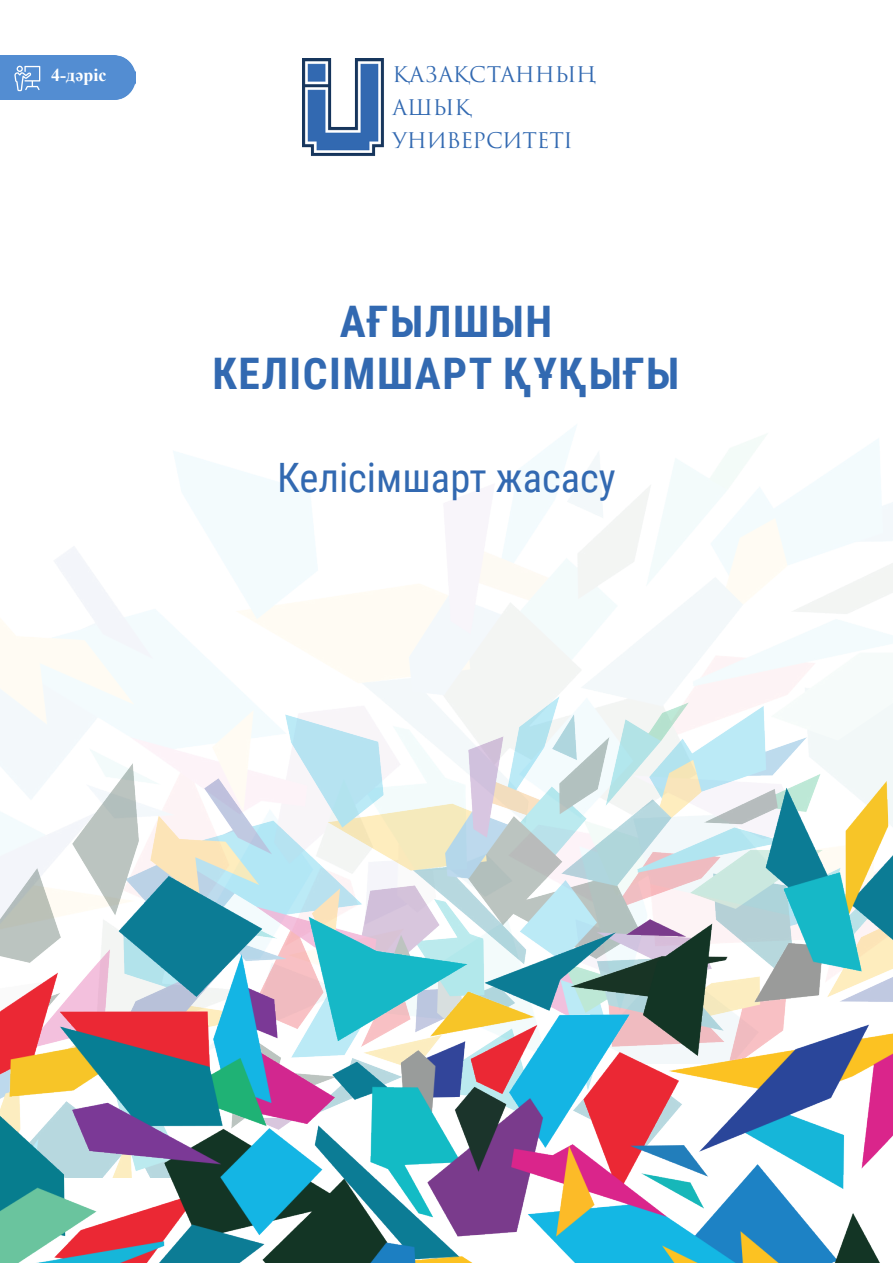
<style>
.page{position:relative;width:893px;height:1263px;background:#fff}
.page>*{position:absolute;margin:0;border:0;box-sizing:border-box;transform-origin:0 0}
.t1{font:700 43.5px/52.2px "Roboto Condensed";letter-spacing:.035em;color:#3269b1;text-align:center}
.t2{font:40.5px "Roboto Condensed";color:#3269b1}
.t3{font:21px "Trajan Pro 3";letter-spacing:-.01em;color:#3269b1}
.tema{font:700 18px "Times New Roman";color:#fff}
</style>
<div class="page">
<img style="left:0;top:425px;width:893px;height:638px">
<img style="left:302px;top:58px;width:82px;height:98px">
<img style="left:0;top:696px;width:892px;height:33px">
<img style="left:0;top:729px;width:892px;height:534px">
<div style="left:0;top:55px;width:136px;height:45px;background:#538dd2"></div>
<svg style="left:14px;top:66px;width:26px;height:25px"></svg>
<p class="tema" style="left:51px;top:62px;width:57px">4-дәріс</p>
<p class="t3" style="left:393px;top:60px;width:205px">ҚАЗАҚСТАННЫҢ</p>
<p class="t3" style="left:393px;top:93px;width:80px">АШЫҚ</p>
<p class="t3" style="left:393px;top:126px;width:182px">УНИВЕРСИТЕТІ</p>
<p class="t1" style="left:212px;top:294px;width:468px">АҒЫЛШЫН<br>КЕЛІСІМШАРТ ҚҰҚЫҒЫ</p>
<p class="t2" style="left:277px;top:449px;width:340px">Келісімшарт жасасу</p>
</div>
